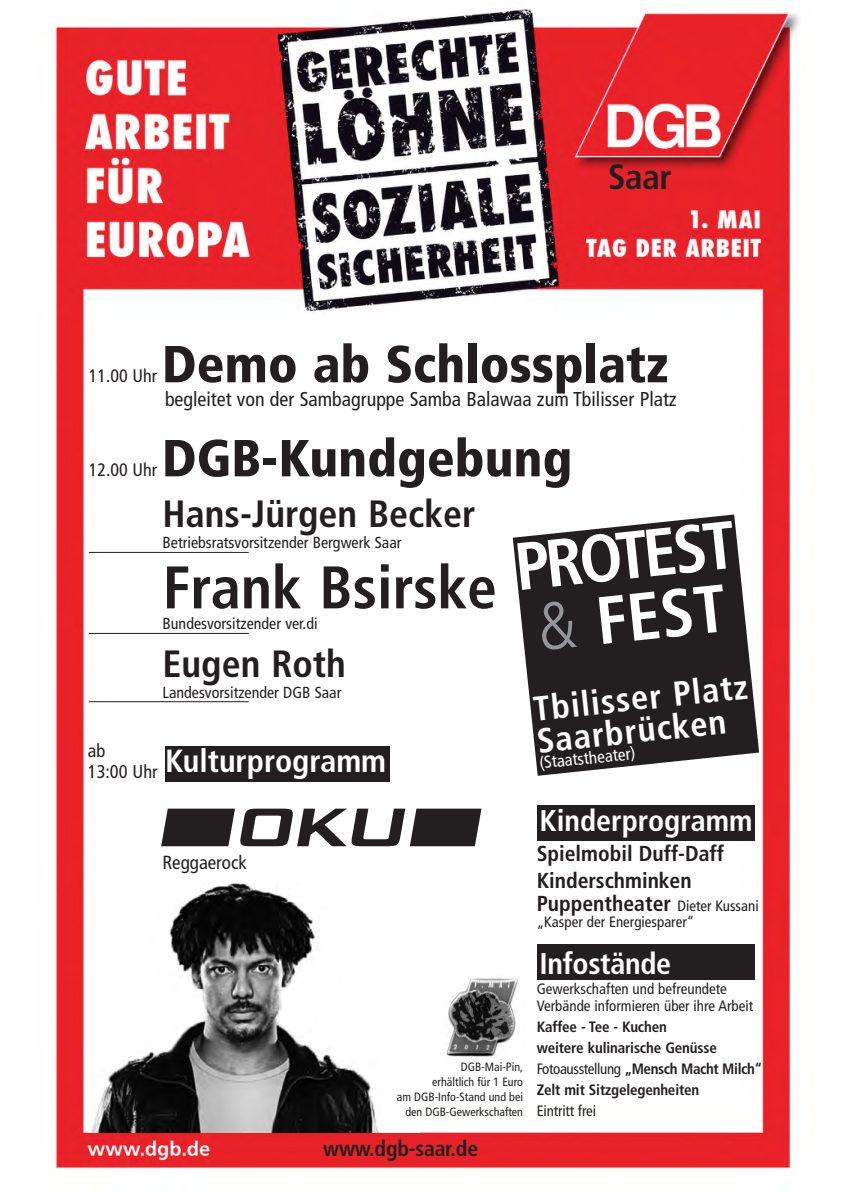
<style>
.page{position:relative;width:842px;height:1191px;background:#fff}
.page>*{position:absolute;margin:0;border:0;box-sizing:border-box;transform-origin:0 0}
.t1{font:700 condensed 67.1px/62.2px "Frutiger LT";color:#fff}
.t2{font:700 condensed 60px "Frutiger LT";color:#231f20}
.t3{font:900 condensed 52px "Frutiger LT";color:#231f20}
.t4{font:700 condensed 38px "Frutiger LT";color:#231f20}
.t5{font:700 condensed 35px "Frutiger LT";color:#231f20}
.t6{font:700 condensed 34.5px/32.4px "Frutiger LT";color:#fff}
.t7{font:700 condensed 32px "Frutiger LT";color:#fff}
.t8{font:700 condensed 30px "Frutiger LT";letter-spacing:-.005em;color:#fff}
.t9{font:700 condensed 21.7px/27.5px "Frutiger LT";color:#231f20}
.t10{font:condensed 20px "Frutiger LT";color:#231f20}
.t11{font:condensed 19px "Frutiger LT";color:#231f20}
.t12{font:condensed 18.4px/20.5px "Frutiger LT";color:#231f20}
.t13{font:condensed 18px "Frutiger LT";color:#231f20}
.t14{font:condensed 17.2px "Frutiger LT";color:#fff}
.t15{font:condensed 16px "Frutiger LT";color:#231f20}
.t16{font:700 condensed 15px/21px "Frutiger LT";letter-spacing:-.01em;color:#231f20}
.t17{font:condensed 15px/17.1px "Frutiger LT";color:#231f20}
.t18{font:condensed 12px/15px "Frutiger LT";color:#231f20;text-align:right}
.s1{font-weight:300;color:#939598}
.s2{font-weight:400;font-size:15px}
.s3{font-weight:400}
</style>
<div class="page">
<img style="left:54px;top:9px;width:746px;height:1160px">
<div style="left:538px;top:804px;width:217px;height:36px;background:#231f20"></div>
<div style="left:165px;top:746px;width:224px;height:35px;background:#231f20"></div>
<img style="left:89px;top:883px;width:330px;height:249px">
<hr style="left:89px;top:552px;width:160px;height:1px;background:#231f20">
<hr style="left:89px;top:633px;width:160px;height:1px;background:#231f20">
<hr style="left:89px;top:701px;width:160px;height:1px;background:#231f20">
<svg style="left:161px;top:808px;width:320px;height:38px"></svg>
<img style="left:442px;top:975px;width:82px;height:84px">
<svg style="left:513px;top:514px;width:246px;height:262px;fill:#231f20"></svg>
<div style="left:538px;top:944px;width:217px;height:35px;background:#231f20"></div>
<h3 class="t5" style="left:608px;top:162px;width:65px">Saar</h3>
<p class="t13" style="left:89px;top:369px;width:70px">11.00 Uhr</p>
<h3 class="t3" style="left:162px;top:343px;width:508px">Demo ab Schlossplatz</h3>
<h3 class="t10" style="left:165px;top:391px;width:513px">begleitet von der Sambagruppe Samba Balawaa zum Tbilisser Platz</h3>
<h3 class="t3" style="left:162px;top:437px;width:412px">DGB-Kundgebung</h3>
<h3 class="t4" style="left:163px;top:499px;width:314px">Hans-Jürgen Becker</h3>
<p class="t15" style="left:163px;top:536px;width:240px">Betriebsratsvorsitzender Bergwerk Saar</p>
<h2 class="t2" style="left:163px;top:563px;width:336px">Frank Bsirske</h2>
<p class="t15" style="left:163px;top:617px;width:157px">Bundesvorsitzender ver.di</p>
<h3 class="t4" style="left:163px;top:648px;width:185px">Eugen Roth</h3>
<p class="t15" style="left:163px;top:685px;width:180px">Landesvorsitzender DGB Saar</p>
<p class="t13" style="left:89px;top:463px;width:70px">12.00 Uhr</p>
<h1 class="t1" style="left:512px;top:542px;width:223px;rotate:-6deg">PROTEST <span class="s1">&amp;</span> FEST</h1>
<h3 class="t6" style="left:532px;top:695px;width:216px;rotate:-6deg">Tbilisser Platz<br>Saarbrücken</h3>
<p class="t12" style="left:88px;top:742px;width:71px">ab<br>13:00 Uhr</p>
<p class="t14" style="left:539px;top:756px;width:98px;rotate:-6deg">(Staatstheater)</p>
<h3 class="t8" style="left:539px;top:808px;width:214px">Kinderprogramm</h3>
<h3 class="t9" style="left:537px;top:841px;width:189px">Spielmobil Duff-Daff<br>Kinderschminken</h3>
<h3 class="t9" style="left:537px;top:891px;width:223px">Puppentheater <span class="s2">Dieter Kussani</span></h3>
<p class="t17" style="left:537px;top:914px;width:159px">„Kasper der Energiesparer“</p>
<h3 class="t8" style="left:539px;top:951px;width:133px">Infostände</h3>
<p class="t17" style="left:537px;top:981px;width:218px">Gewerkschaften und befreundete<br>Verbände informieren über ihre Arbeit</p>
<p class="t16" style="left:537px;top:1017px;width:227px">Kaffee - Tee - Kuchen<br>weitere kulinarische Genüsse<br><span class="s3">Fotoausstellung</span> „Mensch Macht Milch“<br>Zelt mit Sitzgelegenheiten</p>
<p class="t17" style="left:537px;top:1103px;width:61px">Eintritt frei</p>
<h3 class="t7" style="left:165px;top:748px;width:222px">Kulturprogramm</h3>
<p class="t11" style="left:162px;top:854px;width:86px">Reggaerock</p>
<p class="t18" style="left:397px;top:1060px;width:128px">DGB-Mai-Pin,<br>erhältlich für 1 Euro<br>am DGB-Info-Stand und bei den DGB-Gewerkschaften</p>
<h3 class="t9" style="left:323px;top:1136px;width:156px">www.dgb-saar.de</h3>
</div>
